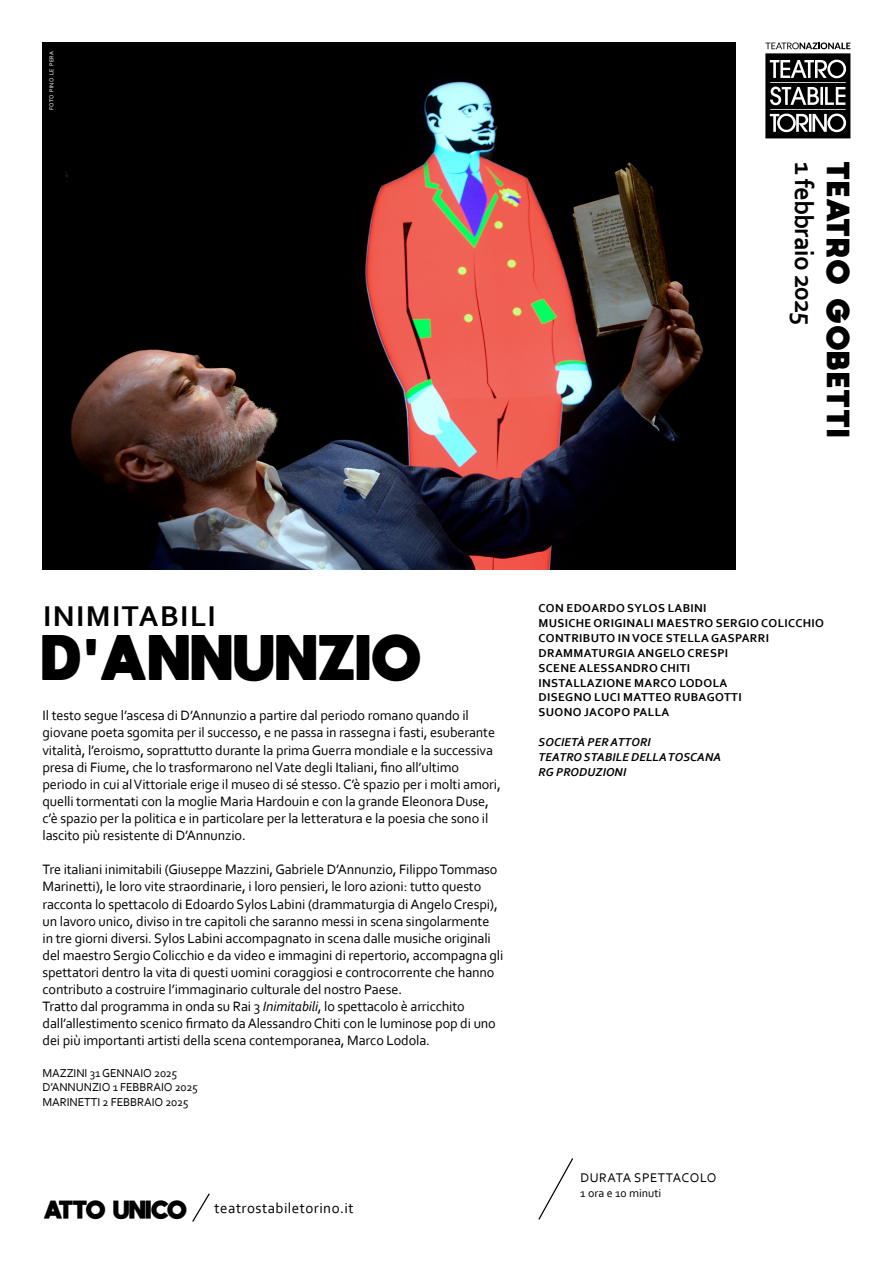
<style>
.page{position:relative;width:893px;height:1263px;background:#fff}
.page>*{position:absolute;margin:0;border:0;box-sizing:border-box;transform-origin:0 0}
.t1{font:800 45px "moon get";letter-spacing:.04em;color:#000}
.t2{font:700 30px "Corbel";color:#000}
.t3{font:700 27px "Corbel";letter-spacing:-.05em;color:#000}
.t4{font:800 22.5px "moon get";letter-spacing:.1em;color:#000}
.t5{font:800 18px "moon get";color:#000}
.t6{font:15px "Corbel";letter-spacing:.03em;color:#000}
.t7{font:14.25px/17.1px "Corbel";letter-spacing:-.01em;color:#000}
.t8{font:13.2px "Corbel";letter-spacing:.04em;color:#000}
.t9{font:700 12px/14.9px "Corbel";letter-spacing:.03em;color:#000}
.t10{font:12px/14.4px "Corbel";letter-spacing:-.01em;color:#000}
.t11{font:italic 700 12px/14.9px "Corbel";letter-spacing:.01em;color:#000}
.t12{font:6px "Corbel";letter-spacing:.04em;color:#fff}
.s1{font-style:italic}
</style>
<div class="page">
<img style="left:43px;top:43px;width:693px;height:527px">
<svg style="left:538px;top:1158px;width:36px;height:62px"></svg>
<svg style="left:192px;top:1193px;width:18px;height:29px"></svg>
<div style="left:765px;top:53px;width:85px;height:85px;background:#000"></div>
<svg style="left:770px;top:60px;width:76px;height:72px"></svg>
<svg style="left:765px;top:43px;width:85px;height:6px"></svg>
<p class="t12" style="left:48px;top:110px;width:60px;rotate:-90deg">foto PINO LE PERA</p>
<h3 class="t3" style="left:821px;top:162px;width:165px;rotate:90deg">1 FEBBRAIO 2025</h3>
<h3 class="t4" style="left:852px;top:162px;width:277px;rotate:90deg">teatro gobetti</h3>
<h2 class="t2" style="left:43px;top:597px;width:17px">INIMITABILI</h2>
<h1 class="t1" style="left:43px;top:629px;width:347px">D'ANNUNZIO</h1>
<p class="t7" style="left:43px;top:707px;width:460px">Il testo segue l’ascesa di D’Annunzio a partire dal periodo romano quando il giovane poeta sgomita per il successo, e ne passa in rassegna i fasti, esuberante vitalità, l’eroismo, soprattutto durante la prima Guerra mondiale e la successiva presa di Fiume, che lo trasformarono nel Vate degli Italiani, fino all’ultimo periodo in cui al Vittoriale erige il museo di sé stesso. C’è spazio per i molti amori, quelli tormentati con la moglie Maria Hardouin e con la grande Eleonora Duse, c’è spazio per la politica e in particolare per la letteratura e la poesia che sono il lascito più resistente di D’Annunzio.</p>
<p class="t7" style="left:43px;top:861px;width:462px">Tre italiani inimitabili (Giuseppe Mazzini, Gabriele D’Annunzio, Filippo Tommaso Marinetti), le loro vite straordinarie, i loro pensieri, le loro azioni: tutto questo racconta lo spettacolo di Edoardo Sylos Labini (drammaturgia di Angelo Crespi), un lavoro unico, diviso in tre capitoli che saranno messi in scena singolarmente in tre giorni diversi. Sylos Labini accompagnato in scena dalle musiche originali del maestro Sergio Colicchio e da video e immagini di repertorio, accompagna gli spettatori dentro la vita di questi uomini coraggiosi e controcorrente che hanno contributo a costruire l’immaginario culturale del nostro Paese.<br>Tratto dal programma in onda su Rai 3 <span class="s1">Inimitabili</span>, lo spettacolo è arricchito dall’allestimento scenico firmato da Alessandro Chiti con le luminose pop di uno dei più importanti artisti della scena contemporanea, Marco Lodola.</p>
<p class="t10" style="left:43px;top:1065px;width:157px">MAZZINI 31 GENNAIO 2025<br>D’ANNU NZIO 1 FEBBRAIO 2025<br>MARINETTI 2 FEBBRAIO 2025</p>
<p class="t5" style="left:44px;top:1198px;width:17px">ATTO</p>
<p class="t5" style="left:113px;top:1198px;width:75px">UNICO</p>
<p class="t6" style="left:215px;top:1199px;width:141px">teatrostabiletorino.it</p>
<p class="t9" style="left:539px;top:601px;width:287px">CON EDOARDO SYLOS LABINI<br>MUSICHE ORIGINALI MAESTRO SERGIO COLICCHIO<br>CONTRIBUTO IN VOCE STELLA GASPARRI<br>DRAMMATURGIA ANGELO CRESPI<br>SCENE ALESS</p>
<p class="t9" style="left:539px;top:660px;width:205px;text-indent:77px">ANDRO CHITI<br>INSTALLAZIONE MARCO LODOLA<br>DISEGNO LUCI MATTEO RUBAGOTTI<br>SUONO JACOPO PALLA</p>
<p class="t11" style="left:539px;top:734px;width:184px">SOCIETÀ PER ATTORI<br>TEATRO STABILE DELLATOSCANA<br>RG PRODUZIONI</p>
<p class="t8" style="left:581px;top:1169px;width:137px">durata spettacolo</p>
<p class="t10" style="left:580px;top:1186px;width:83px">1 ora e 10 minuti</p>
</div>
